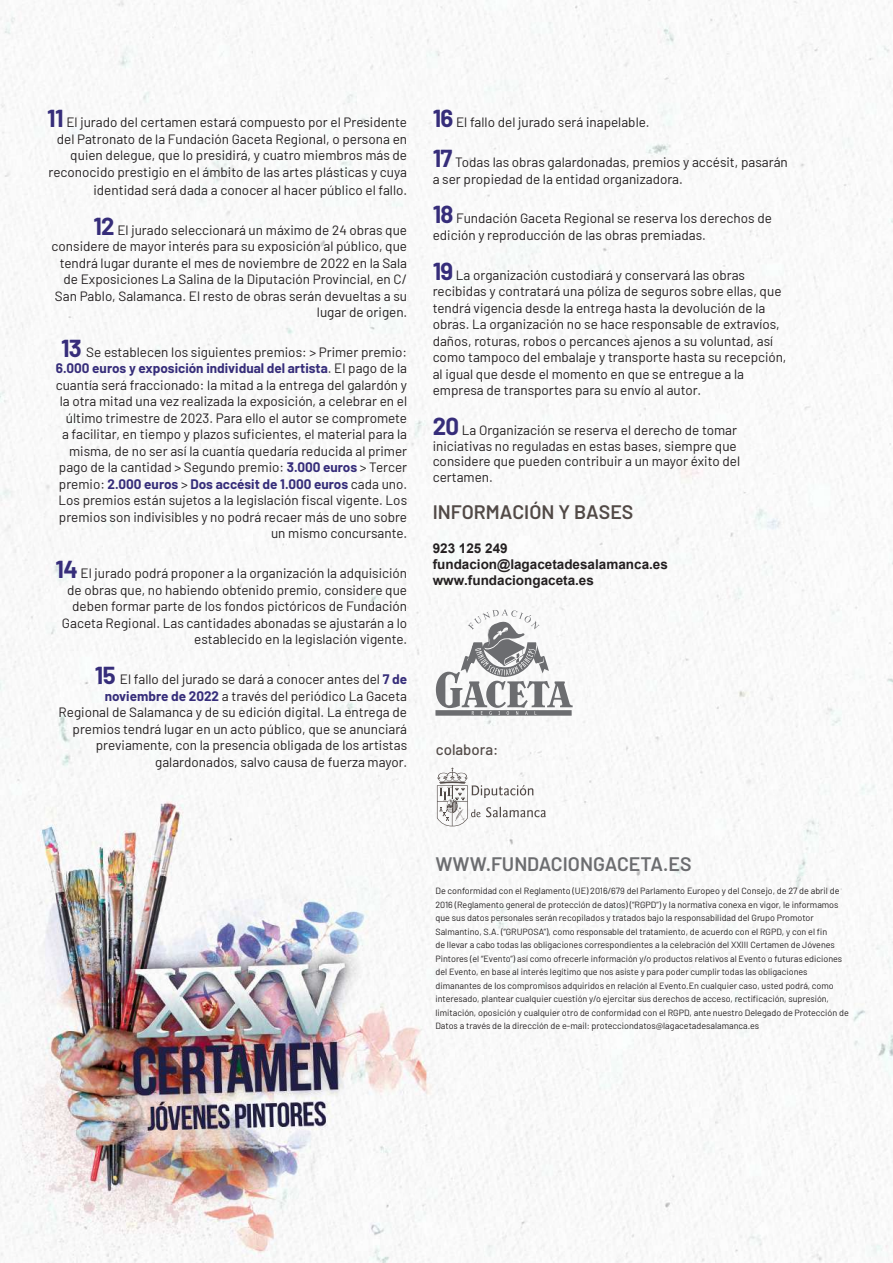
<style>
.page{position:relative;width:893px;height:1263px;background:#fff}
.page>*{position:absolute;margin:0;border:0;box-sizing:border-box;transform-origin:0 0}
.t1{font:600 19.5px "Barlow";color:#6c6d70}
.t2{font:600 19.5px "Barlow";color:#524a47}
.t3{font:500 15px "Barlow";color:#524a47}
.t4{font:13.5px/16.5px "Barlow";color:#231f20;text-align:right}
.t5{font:700 13.5px/16.2px "Arial";color:#231f20}
.t6{font:9px/13.5px "Barlow";color:#231f20}
.s1{font-weight:700;font-size:24px;color:#362d7a}
.s2{font-weight:700;color:#362d7a}
</style>
<div class="page">
<img style="left:0;top:0;width:893px;height:1263px">
<svg style="left:437px;top:767px;width:109px;height:59px"></svg>
<svg style="left:435px;top:609px;width:138px;height:107px"></svg>
<p class="t4" style="left:47px;top:113px;width:361px"><span class="s1">11</span> El jurado del certamen estará compuesto por el Presidente del Patronato de la Fundación Gaceta Regional, o persona en quien delegue, que lo presidirá, y cuatro miembros más de reconocido prestigio en el ámbito de las artes plásticas y cuya</p>
<p class="t4" style="left:93px;top:181px;width:315px">identidad será dada a conocer al hacer público el fallo.</p>
<p class="t4" style="left:52px;top:221px;width:357px"><span class="s1">12</span> El jurado seleccionará un máximo de 24 obras que considere de mayor interés para su exposición al público, que tendrá lugar durante el mes de noviembre de 2022 en la Sala de Exposiciones La Salina de la Diputación Provincial, en C/ San Pablo, Salamanca. El resto de obras serán devueltas a su lugar de origen.</p>
<p class="t4" style="left:56px;top:343px;width:353px"><span class="s1">13</span> Se establecen los siguientes premios: &gt; Primer premio:<br><span class="s2">6.000 euros y exposición individual del artista</span>. El pago de la cuantía será fraccionado: la mitad a la entrega del galardón y la otra mitad una vez realizada la exposición, a celebrar en el último trimestre de 2023. Para ello el autor se compromete a facilitar, en tiempo y plazos suficientes, el material para la misma, de no ser así la cuantía quedaría reducida al primer pago de la cantidad &gt; Segundo premio: <span class="s2">3.000 euros</span> &gt; Tercer premio: <span class="s2">2.000 euros</span> &gt; <span class="s2">Dos accésit de 1.000 euros</span> cada uno.<br>Los premios están sujetos a la legislación fiscal vigente. Los premios son indivisibles y no podrá recaer más de uno sobre un mismo concursante.</p>
<p class="t4" style="left:56px;top:564px;width:353px"><span class="s1">14</span> El jurado podrá proponer a la organización la adquisición de obras que, no habiendo obtenido premio, considere que deben formar parte de los fondos pictóricos de Fundación Gaceta Regional. Las cantidades abonadas se ajustarán a lo establecido en la legislación vigente.</p>
<p class="t4" style="left:59px;top:670px;width:350px"><span class="s1">15</span> El fallo del jurado se dará a conocer antes del <span class="s2">7 de noviembre de 2022</span> a través del periódico La Gaceta Regional de Salamanca y de su edición digital. La entrega de premios tendrá lugar en un acto público, que se anunciará previamente, con la presencia obligada de los artistas galardonados, salvo causa de fuerza mayor.</p>
<p class="t4" style="left:433px;top:113px;width:218px"><span class="s1">16</span> El fallo del jurado será inapelable.</p>
<p class="t4" style="left:433px;top:153px;width:357px;text-align:left"><span class="s1">17</span> Todas las obras galardonadas, premios y accésit, pasarán a ser propiedad de la entidad organizadora.</p>
<p class="t4" style="left:433px;top:209px;width:341px;text-align:left"><span class="s1">18</span> Fundación Gaceta Regional se reserva los derechos de edición y reproducción de las obras premiadas.</p>
<p class="t4" style="left:433px;top:266px;width:355px;text-align:left"><span class="s1">19</span> La organización custodiará y conservará las obras recibidas y contratará una póliza de seguros sobre ellas, que tendrá vigencia desde la entrega hasta la devolución de la obras. La organización no se hace responsable de extravíos, daños, roturas, robos o percances ajenos a su voluntad, así como tampoco del embalaje y transporte hasta su recepción, al igual que desde el momento en que se entregue a la empresa de transportes para su envío al autor.</p>
<p class="t4" style="left:433px;top:421px;width:306px;text-align:left"><span class="s1">20</span> La Organización se reserva el derecho de tomar iniciativas no reguladas en estas bases, siempre que</p>
<p class="t4" style="left:433px;top:453px;width:309px;line-height:15.1px;text-align:left">considere que pueden contribuir a un mayor éxito del certamen.</p>
<h1 class="t2" style="left:433px;top:498px;width:202px">INFORMACIÓN Y BASES</h1>
<p class="t5" style="left:433px;top:540px;width:237px">923 125 249 fundacion@lagacetadesalamanca.es www.fundaciongaceta.es</p>
<p class="t3" style="left:436px;top:739px;width:64px">colabora:</p>
<h1 class="t1" style="left:435px;top:850px;width:258px">WWW.FUNDACIONGACETA.ES</h1>
<p class="t6" style="left:435px;top:883px;width:415px">De conformidad con el Reglamento (UE) 2016/679 del Parlamento Europeo y del Consejo, de 27 de abril de 2016 (Reglamento general de protección de datos) (“RGPD”) y la normativa conexa en vigor, le informamos que sus datos personales serán recopilados y tratados bajo la responsabilidad del Grupo Promotor Salmantino, S.A. (“GRUPOSA”), como responsable del tratamiento, de acuerdo con el RGPD, y con el fin<br>de llevar a cabo todas las obligaciones correspondientes a la celebración del XXIII Certamen de Jóvenes Pintores (el “Evento”) así como ofrecerle información y/o productos relativos al Evento o futuras ediciones del Evento, en base al interés legítimo que nos asiste y para poder cumplir todas las obligaciones dimanantes de los compromisos adquiridos en relación al Evento.En cualquier caso, usted podrá, como interesado, plantear cualquier cuestión y/o ejercitar sus derechos de acceso, rectificación, supresión, limitación, oposición y cualquier otro de conformidad con el RGPD, ante nuestro Delegado de Protección de Datos a través de la dirección de e-mail: protecciondatos@lagacetadesalamanca.es</p>
</div>
